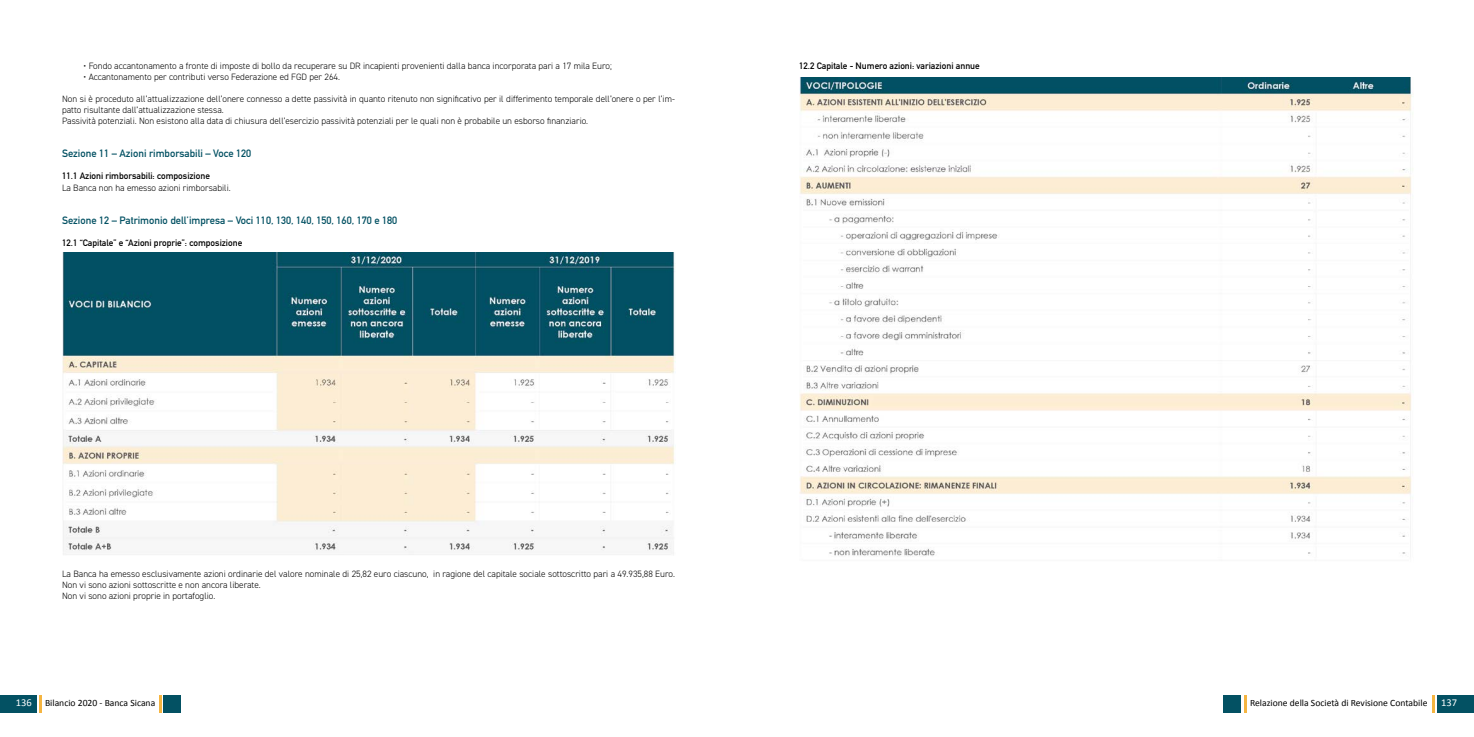
<style>
.page{position:relative;width:1474px;height:737px;background:#fff}
.page>*{position:absolute;margin:0;border:0;box-sizing:border-box;transform-origin:0 0}
.t1{font:700 10.5px "DIN Alternate";color:#035163}
.t2{font:10.5px "Calibri";color:#fff}
.t3{font:9.62px "Calibri";color:#000}
.t4{font:300 9.19px/11px "DIN2014";color:#000}
.t5{font:700 9.19px "DIN Alternate";color:#000}
</style>
<div class="page">
<div style="left:0;top:694px;width:37px;height:18px;background:#035163"></div>
<svg style="left:40px;top:695px;width:2px;height:17px"></svg>
<svg style="left:159px;top:695px;width:2px;height:17px"></svg>
<div style="left:164px;top:694px;width:17px;height:18px;background:#035163"></div>
<div style="left:1436px;top:694px;width:37px;height:18px;background:#035163"></div>
<hr style="left:1431px;top:694px;width:3px;height:18px;background:#f5b541">
<hr style="left:1243px;top:694px;width:3px;height:18px;background:#f5b541">
<div style="left:1223px;top:694px;width:18px;height:18px;background:#035163"></div>
<img style="left:62px;top:253px;width:613px;height:302px">
<img style="left:799px;top:78px;width:614px;height:478px">
<p class="t4" style="left:84px;top:61px;width:530px">• Fondo accantonamento a fronte di imposte di bollo da recuperare su DR incapienti provenienti dalla banca incorporata pari a 17 mila Euro;</p>
<p class="t4" style="left:84px;top:72px;width:258px">• Accantonamento per contributi verso Federazione ed FGD per 264.</p>
<p class="t4" style="left:62px;top:94px;width:614px">Non si è proceduto all’attualizzazione dell’onere connesso a dette passività in quanto ritenuto non significativo per il differimento temporale dell’onere o per l’im&shy;patto risultante dall’attualizzazione stessa.<br>Passività potenziali. Non esistono alla data di chiusura dell’esercizio passività potenziali per le quali non è probabile un esborso finanziario.</p>
<p class="t1" style="left:62px;top:146px;width:191px">Sezione 11 – Azioni rimborsabili – Voce 120</p>
<p class="t5" style="left:62px;top:169px;width:149px">11.1 Azioni rimborsabili: composizione</p>
<p class="t4" style="left:62px;top:182px;width:170px">La Banca non ha emesso azioni rimborsabili.</p>
<p class="t1" style="left:62px;top:212px;width:337px">Sezione 12 – Patrimonio dell’impresa – Voci 110, 130, 140, 150, 160, 170 e 180</p>
<p class="t5" style="left:62px;top:235px;width:182px">12.1 “Capitale” e “Azioni proprie”: composizione</p>
<p class="t5" style="left:799px;top:59px;width:182px">12.2 Capitale - Numero azioni: variazioni annue</p>
<p class="t4" style="left:62px;top:568px;width:614px">La Banca ha emesso esclusivamente azioni ordinarie del valore nominale di 25,82 euro ciascuno, in ragione del capitale sociale sottoscritto pari a 49.935,88 Euro.<br>Non vi sono azioni sottoscritte e non ancora liberate.<br>Non vi sono azioni proprie in portafoglio.</p>
<p class="t2" style="left:16px;top:695px;width:17px">136</p>
<p class="t3" style="left:45px;top:696px;width:112px">Bilancio 2020 - Banca Sicana</p>
<p class="t3" style="left:1250px;top:696px;width:179px">Relazione della Società di Revisione Contabile</p>
<p class="t2" style="left:1441px;top:695px;width:17px">137</p>
</div>
